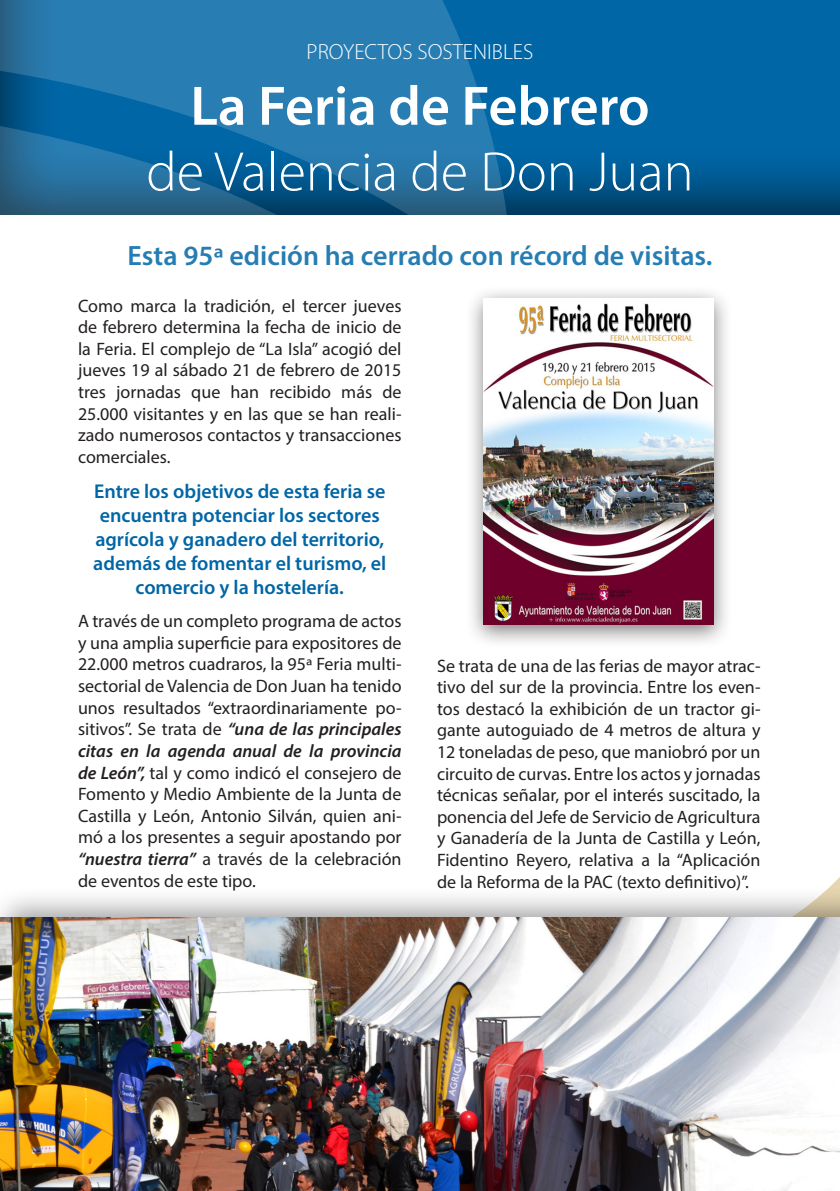
<style>
.page{position:relative;width:840px;height:1191px;background:#fff}
.page>*{position:absolute;margin:0;border:0;box-sizing:border-box;transform-origin:0 0}
.t1{font:300 56px "Myriad Pro";color:#fff}
.t2{font:600 56px "Myriad Pro";color:#fff}
.t3{font:600 28px "Myriad Pro";color:#267db3}
.t4{font:300 22px "Myriad Pro";color:#fff}
.t5{font:600 20px/24px "Myriad Pro";color:#0066a6;text-align:center}
.t6{font:18px/21.6px "Myriad Pro";color:#231f20;text-align:justify}
.s1{font-weight:600;font-style:italic}
</style>
<div class="page">
<div style="left:0;top:0;width:839px;height:216px;background:#231f20;opacity:.75"></div>
<svg style="left:0;top:0;width:514px;height:216px;background:#1e72a6"></svg>
<div style="left:0;top:885px;width:839px;height:306px;background:#231f20;opacity:.43"></div>
<img style="left:0;top:917px;width:839px;height:274px">
<div style="left:463px;top:284px;width:268px;height:364px;background:#231f20;opacity:.59"></div>
<img style="left:483px;top:298px;width:230px;height:326px">
<p class="t4" style="left:306px;top:40px;width:228px">PROYECTOS SOSTENIBLES</p>
<p class="t2" style="left:190px;top:70px;width:460px">La Feria de Febrero</p>
<p class="t1" style="left:146px;top:141px;width:548px">de Valencia de Don Juan</p>
<p class="t3" style="left:127px;top:238px;width:586px">Esta 95ª edición ha cerrado con récord de visitas.</p>
<p class="t6" style="left:78px;top:294px;width:325px">Como marca la tradición, el tercer jueves de febrero determina la fecha de inicio de la Feria. El complejo de “La Isla” acogió del jueves 19 al sábado 21 de febrero de 2015 tres jornadas que han recibido más de 25.000 visitantes y en las que se han reali&shy;zado numerosos contactos y transacciones comerciales.</p>
<p class="t5" style="left:93px;top:479px;width:294px">Entre los objetivos de esta feria se encuentra potenciar los sectores agrícola y ganadero del territorio, además de fomentar el turismo, el comercio y la hostelería.</p>
<p class="t6" style="left:78px;top:610px;width:325px">A través de un completo programa de actos y una amplia superficie para expositores de 22.000 metros cuadraros, la 95ª Feria multi&shy;sectorial de Valencia de Don Juan ha tenido unos resultados “extraordinariamente po&shy;sitivos”. Se trata de <span class="s1">“una de las principales citas en la agenda anual de la provincia de León”,</span> tal y como indicó el consejero de Fomento y Medio Ambiente de la Junta de Castilla y León, Antonio Silván, quien ani&shy;mó a los presentes a seguir apostando por <span class="s1">“nuestra tierra”</span> a través de la celebración de eventos de este tipo.</p>
<p class="t6" style="left:437px;top:654px;width:325px">Se trata de una de las ferias de mayor atrac&shy;tivo del sur de la provincia. Entre los even&shy;tos destacó la exhibición de un tractor gi&shy;gante autoguiado de 4 metros de altura y 12 toneladas de peso, que maniobró por un circuito de curvas. Entre los actos y jornadas técnicas señalar, por el interés suscitado, la ponencia del Jefe de Servicio de Agricultura y Ganadería de la Junta de Castilla y León, Fidentino Reyero, relativa a la “Aplicación de la Reforma de la PAC (texto definitivo)”.</p>
</div>
